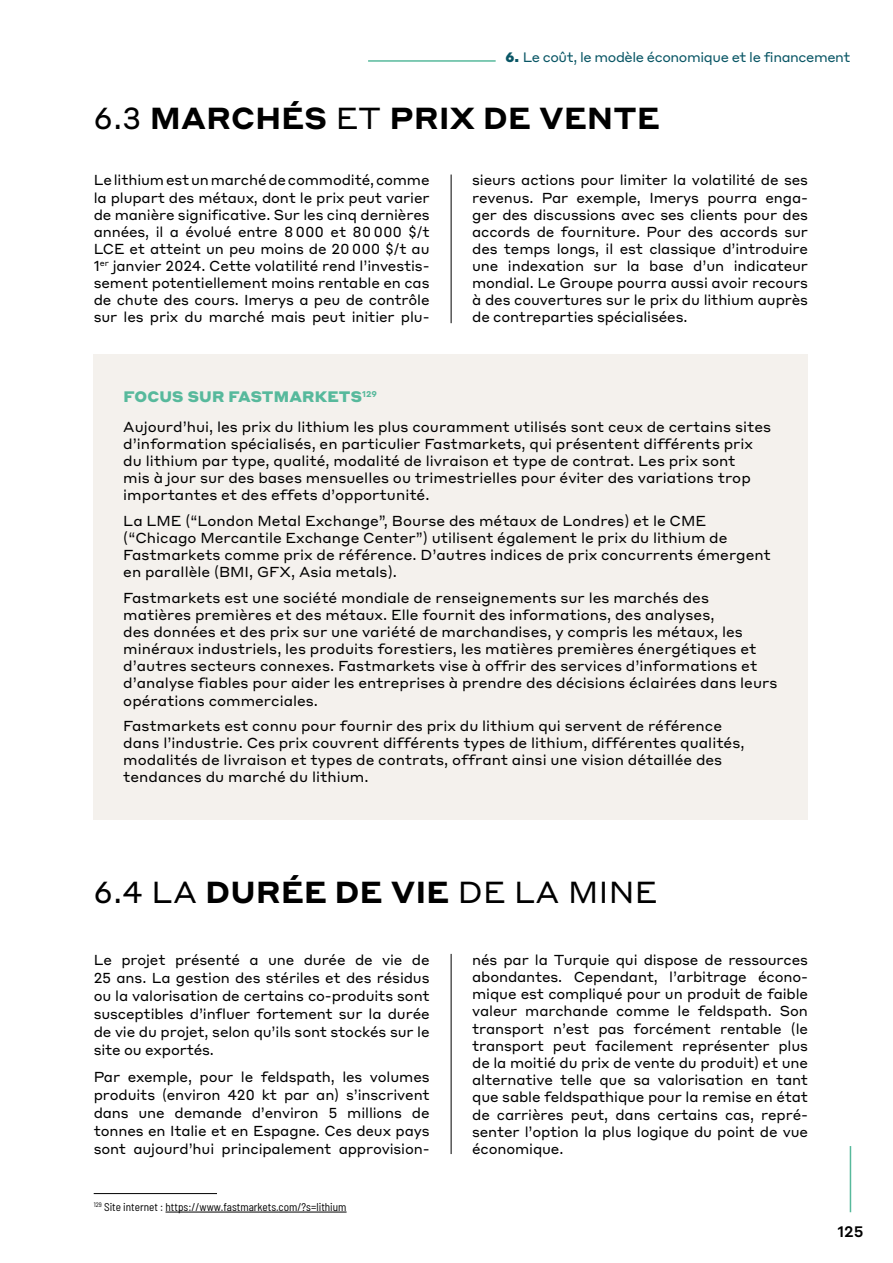
<style>
.page{position:relative;width:893px;height:1263px;background:#fff}
.page>*{position:absolute;margin:0;border:0;box-sizing:border-box;transform-origin:0 0}
.t1{font:700 30px "Styrene A";letter-spacing:.01em;color:#000}
.t2{font:30px "Styrene A";letter-spacing:.01em;color:#000}
.t3{font:900 15px "Styrene A";letter-spacing:.01em;color:#57b99c}
.t4{font:500 15px "Styrene A";color:#000}
.t5{font:14.25px/17.1px "Styrene A";color:#000;text-align:justify}
.t6{font:13.5px "Styrene A Web";letter-spacing:-.03em;color:#095665}
.t7{font:semi-condensed 11.25px "Barlow";color:#000}
.s1{font-weight:900}
.s2{font-weight:400}
.s3{font-weight:700}
</style>
<div class="page">
<hr style="left:850px;top:1146px;width:1px;height:66px;background:#57b99c">
<hr style="left:368px;top:60px;width:128px;height:2px;background:#57b99c">
<hr style="left:451px;top:175px;width:1px;height:148px;background:#000">
<hr style="left:451px;top:954px;width:1px;height:200px;background:#000">
<div style="left:94px;top:354px;width:714px;height:465px;background:#f4f1ed"></div>
<hr style="left:166px;top:1212px;width:181px;height:1px;background:#000">
<hr style="left:94px;top:1193px;width:123px;height:1px;background:#000">
<p class="t6" style="left:506px;top:45px;width:346px"><span class="s1">6.</span> Le coût, le modèle économique et le financement</p>
<h1 class="t1" style="left:94px;top:93px;width:568px"><span class="s2">6.3</span> MARCHÉS <span class="s2">ET</span> PRIX DE VENTE</h1>
<p class="t5" style="left:94px;top:171px;width:337px">Le lithium est un marché de commodité, comme la plupart des métaux, dont le prix peut varier de manière significative. Sur les cinq dernières années, il a évolué entre 8 000 et 80 000 $/t LCE et atteint un peu moins de 20 000 $/t au 1<sup>er</sup> janvier 2024. Cette volatilité rend l’investis&shy;sement potentiellement moins rentable en cas de chute des cours. Imerys a peu de contrôle sur les prix du marché mais peut initier plu-</p>
<p class="t5" style="left:472px;top:171px;width:337px">sieurs actions pour limiter la volatilité de ses revenus. Par exemple, Imerys pourra enga&shy;ger des discussions avec ses clients pour des accords de fourniture. Pour des accords sur des temps longs, il est classique d’introduire une indexation sur la base d’un indicateur mondial. Le Groupe pourra aussi avoir recours à des couvertures sur le prix du lithium auprès de contreparties spécialisées.</p>
<p class="t3" style="left:123px;top:384px;width:255px">FOCUS SUR FASTMARKETS<sup>129</sup></p>
<p class="t5" style="left:123px;top:417px;width:649px;text-align:left">Aujourd’hui, les prix du lithium les plus couramment utilisés sont ceux de certains sites d’information spécialisés, en particulier Fastmarkets, qui présentent différents prix du lithium par type, qualité, modalité de livraison et type de contrat. Les prix sont<br>mis à jour sur des bases mensuelles ou trimestrielles pour éviter des variations trop importantes et des effets d’opportunité.</p>
<p class="t5" style="left:123px;top:511px;width:649px;text-align:left">La LME (“London Metal Exchange”, Bourse des métaux de Londres) et le CME (“Chicago Mercantile Exchange Center”) utilisent également le prix du lithium de Fastmarkets comme prix de référence. D’autres indices de prix concurrents émergent en parallèle (BMI, GFX, Asia metals).</p>
<p class="t5" style="left:123px;top:588px;width:656px;text-align:left">Fastmarkets est une société mondiale de renseignements sur les marchés des matières premières et des métaux. Elle fournit des informations, des analyses,<br>des données et des prix sur une variété de marchandises, y compris les métaux, les minéraux industriels, les produits forestiers, les matières premières énergétiques et d’autres secteurs connexes. Fastmarkets vise à offrir des services d’informations et d’analyse fiables pour aider les entreprises à prendre des décisions éclairées dans leurs opérations commerciales.</p>
<p class="t5" style="left:123px;top:716px;width:623px;text-align:left">Fastmarkets est connu pour fournir des prix du lithium qui servent de référence dans l’industrie. Ces prix couvrent différents types de lithium, différentes qualités, modalités de livraison et types de contrats, offrant ainsi une vision détaillée des tendances du marché du lithium.</p>
<h1 class="t2" style="left:94px;top:867px;width:565px">6.4 LA <span class="s3">DURÉE DE VIE</span> DE LA MINE</h1>
<p class="t5" style="left:94px;top:949px;width:337px;line-height:18px">Le projet présenté a une durée de vie de 25 ans. La gestion des stériles et des résidus ou la valorisation de certains co-produits sont susceptibles d’influer fortement sur la durée de vie du projet, selon qu’ils sont stockés sur le site ou exportés.</p>
<p class="t5" style="left:94px;top:1066px;width:337px;line-height:18px">Par exemple, pour le feldspath, les volumes produits (environ 420 kt par an) s’inscrivent dans une demande d’environ 5 millions de tonnes en Italie et en Espagne. Ces deux pays sont aujourd’hui principalement approvision-</p>
<p class="t7" style="left:94px;top:1199px;width:254px"><sup>129</sup> Site internet : https://www.fastmarkets.com/?s=lithium</p>
<p class="t5" style="left:472px;top:950px;width:337px">nés par la Turquie qui dispose de ressources abondantes. Cependant, l’arbitrage écono&shy;mique est compliqué pour un produit de faible valeur marchande comme le feldspath. Son transport n’est pas forcément rentable (le transport peut facilement représenter plus de la moitié du prix de vente du produit) et une alternative telle que sa valorisation en tant que sable feldspathique pour la remise en état de carrières peut, dans certains cas, repré&shy;senter l’option la plus logique du point de vue économique.</p>
<p class="t4" style="left:837px;top:1219px;width:28px">125</p>
</div>
